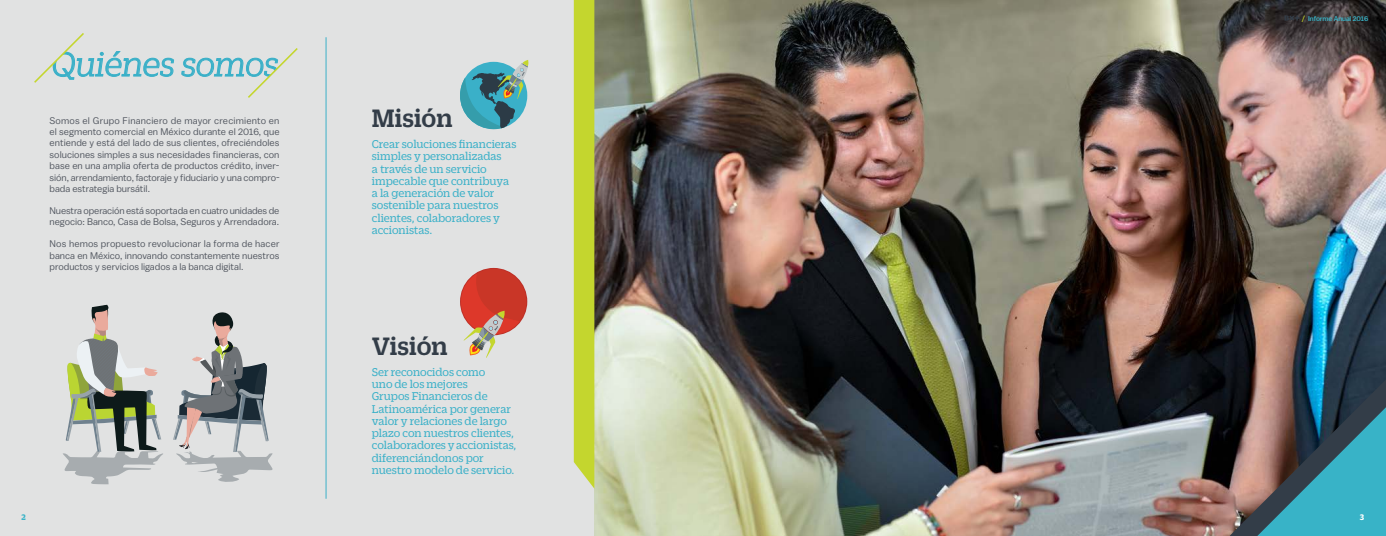
<style>
.page{position:relative;width:1386px;height:536px;background:#fff}
.page>*{position:absolute;margin:0;border:0;box-sizing:border-box;transform-origin:0 0}
.t1{font:italic 300 36.75px "Duplicate Slab";color:#3ab0c8}
.t2{font:500 27.3px "Duplicate Slab";color:#333d48}
.t3{font:12.25px/12.2px "Duplicate Slab";letter-spacing:-.005em;color:#3ab0c8}
.t4{font:9.62px/11.4px "Balto";letter-spacing:-.005em;color:#51565f;text-align:justify}
.t5{font:700 8.75px "Duplicate Slab";color:#fff}
.t6{font:700 8.75px "Duplicate Slab";color:#38b3c7}
.t7{font:500 7px "Balto";letter-spacing:-.01em;color:#38b3c7}
.s1{color:#c4d62e}
</style>
<div class="page">
<div style="left:0;top:0;width:693px;height:536px;background:#e1e2e2"></div>
<svg style="left:181px;top:48px;width:117px;height:50px"></svg>
<svg style="left:34px;top:33px;width:140px;height:50px"></svg>
<hr style="left:326px;top:37px;width:1px;height:461px;background:#3ab0c8">
<img style="left:594px;top:0;width:792px;height:536px">
<svg style="left:460px;top:60px;width:69px;height:69px"></svg>
<div style="left:461px;top:269px;width:65px;height:65px;background:#c93627;border-radius:50%"></div>
<svg style="left:461px;top:273px;width:59px;height:85px"></svg>
<div style="left:574px;top:0;width:20px;height:488px;background:#c4d62e"></div>
<svg style="left:173px;top:312px;width:100px;height:170px"></svg>
<svg style="left:63px;top:305px;width:100px;height:179px"></svg>
<img style="left:221px;top:344px;width:12px;height:16px">
<svg style="left:1230px;top:379px;width:156px;height:157px;background:#4d727b"></svg>
<svg style="left:1285px;top:16px;width:15px;height:5px"></svg>
<h1 class="t1" style="left:52px;top:42px;width:229px">Quiénes somos</h1>
<p class="t4" style="left:50px;top:114px;width:232px">Somos el Grupo Financiero de mayor crecimiento en el segmento comercial en México durante el 2016, que entiende y está del lado de sus clientes, ofreciéndoles soluciones simples a sus necesidades financieras, con base en una amplia oferta de productos crédito, inver&shy;sión, arrendamiento, factoraje y fiduciario y una compro&shy;bada estrategia bursátil.</p>
<p class="t4" style="left:50px;top:204px;width:231px">Nuestra operación está soportada en cuatro unidades de negocio: Banco, Casa de Bolsa, Seguros y Arrendadora.</p>
<p class="t4" style="left:50px;top:238px;width:232px">Nos hemos propuesto revolucionar la forma de hacer banca en México, innovando constantemente nuestros productos y servicios ligados a la banca digital.</p>
<p class="t6" style="left:22px;top:511px;width:6px">2</p>
<h2 class="t2" style="left:372px;top:100px;width:82px">Misión</h2>
<p class="t3" style="left:372px;top:137px;width:146px">Crear soluciones financieras simples y personalizadas<br>a través de un servicio impecable que contribuya a la generación de valor sostenible para nuestros clientes, colaboradores y accionistas.</p>
<h2 class="t2" style="left:372px;top:327px;width:78px">Visión</h2>
<p class="t3" style="left:372px;top:365px;width:146px">Ser reconocidos como<br>uno de los mejores<br>Grupos Financieros de<br>Latinoamérica por generar valor y relaciones de largo plazo con nuestros clientes, colaboradores y accionistas, diferenciándonos por nuestro modelo de servicio.</p>
<p class="t7" style="left:1302px;top:14px;width:68px"><span class="s1">/</span> Informe Anual 2016</p>
<p class="t5" style="left:1360px;top:511px;width:6px">3</p>
</div>
